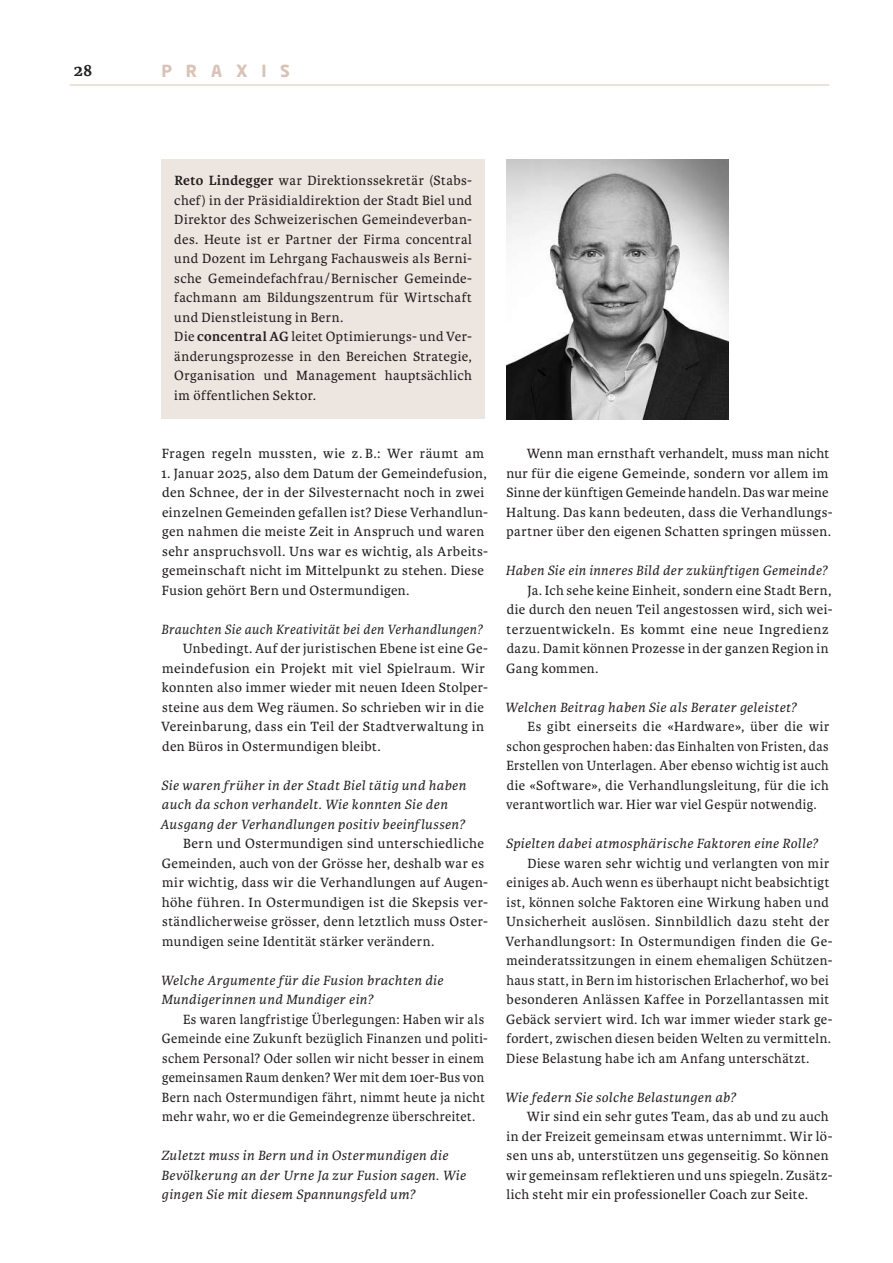
<style>
.page{position:relative;width:893px;height:1263px;background:#fff}
.page>*{position:absolute;margin:0;border:0;box-sizing:border-box;transform-origin:0 0}
.t1{font:700 18px "Karmina Basic";color:#231f20}
.t2{font:700 16.5px "Neo Sans Pro";letter-spacing:.825em;color:#d9c3b8}
.t3{font:14.25px/19.5px "Karmina Basic";letter-spacing:.03em;color:#231f20}
.t4{font:italic 14.25px/19.5px "Karmina Basic";letter-spacing:.03em;color:#231f20}
.t5{font:14.25px/19.5px "Karmina Basic";letter-spacing:.03em;color:#231f20;scale:.96 1}
.t6{font:italic 14.25px "Karmina Basic";letter-spacing:.03em;color:#231f20;scale:.95 1}
.s1{font-weight:700}
</style>
<div class="page">
<hr style="left:70px;top:85px;width:759px;height:1px;background:#d9c3b8">
<div style="left:162px;top:159px;width:323px;height:260px;background:#ede5e0"></div>
<img style="left:506px;top:159px;width:222px;height:260px">
<p class="t1" style="left:74px;top:59px;width:20px">28</p>
<p class="t2" style="left:162px;top:60px;width:130px">PRAxIs</p>
<p class="t3" style="left:174px;top:170px;width:299px"><span class="s1">Reto Lindegger</span> war Direktionssekretär (Stabs&shy;chef) in der Präsidialdirektion der Stadt Biel und Direktor des Schweizerischen Gemeindeverban&shy;des. Heute ist er Partner der Firma concentral und Dozent im Lehrgang Fachausweis als Berni&shy;sche Gemeindefachfrau/Bernischer Gemeinde&shy;fachmann am Bildungszentrum für Wirtschaft und Dienstleistung in Bern.<br>Die <span class="s1">concentral AG</span> leitet Optimierungs- und Ver&shy;änderungsprozesse in den Bereichen Strategie, Organisation und Management hauptsächlich im öffentlichen Sektor.</p>
<p class="t3" style="left:162px;top:443px;width:324px">Fragen regeln mussten, wie z. B.: Wer räumt am</p>
<p class="t3" style="left:161px;top:463px;width:329px">1. Januar 2025, also dem Datum der Gemeindefusion, den Schnee, der in der Silvesternacht noch in zwei einzelnen Gemeinden gefallen ist? Diese Verhandlun&shy;gen nahmen die meiste Zeit in Anspruch und waren sehr anspruchsvoll. Uns war es wichtig, als Arbeits&shy;gemeinschaft nicht im Mittelpunkt zu stehen. Diese Fusion gehört Bern und Ostermundigen.</p>
<p class="t6" style="left:161px;top:620px;width:339px">Brauchten Sie auch Kreativität bei den Verhandlungen?</p>
<p class="t3" style="left:161px;top:638px;width:329px;text-indent:22px">Unbedingt. Auf der juristischen Ebene ist eine Ge&shy;meindefusion ein Projekt mit viel Spielraum. Wir konnten also immer wieder mit neuen Ideen Stolper&shy;steine aus dem Weg räumen. So schrieben wir in die Vereinbarung, dass ein Teil der Stadtverwaltung in den Büros in Ostermundigen bleibt.</p>
<p class="t4" style="left:160px;top:775px;width:307px">Sie waren früher in der Stadt Biel tätig und haben auch da schon verhandelt. Wie konnten Sie den<br>Ausgang der Verhandlungen positiv beeinflussen?</p>
<p class="t3" style="left:162px;top:833px;width:328px;text-indent:21px">Bern und Ostermundigen sind unterschiedliche Gemeinden, auch von der Grösse her, deshalb war es mir wichtig, dass wir die Verhandlungen auf Augen&shy;höhe führen. In Ostermundigen ist die Skepsis ver&shy;ständlicherweise grösser, denn letztlich muss Oster&shy;mundigen seine Identität stärker verändern.</p>
<p class="t4" style="left:160px;top:970px;width:284px">Welche Argumente für die Fusion brachten die<br>Mundigerinnen und Mundiger ein?</p>
<p class="t5" style="left:162px;top:1009px;width:341px;text-indent:21px">Es waren langfristige Überlegungen: Haben wir als Gemeinde eine Zukunft bezüglich Finanzen und politi&shy;schem Personal? Oder sollen wir nicht besser in einem gemeinsamen Raum denken? Wer mit dem 10er-Bus von Bern nach Ostermundigen fährt, nimmt heute ja nicht mehr wahr, wo er die Gemeindegrenze überschreitet.</p>
<p class="t4" style="left:161px;top:1145px;width:306px">Zuletzt muss in Bern und in Ostermundigen die<br>Bevölkerung an der Urne Ja zur Fusion sagen. Wie gingen Sie mit diesem Spannungsfeld um?</p>
<p class="t3" style="left:506px;top:443px;width:328px;text-indent:21px">Wenn man ernsthaft verhandelt, muss man nicht nur für die eigene Gemeinde, sondern vor allem im Sinne der künftigen Gemeinde handeln. Das war meine Haltung. Das kann bedeuten, dass die Verhandlungs&shy;partner über den eigenen Schatten springen müssen.</p>
<p class="t4" style="left:506px;top:560px;width:323px">Haben Sie ein inneres Bild der zukünftigen Gemeinde?</p>
<p class="t3" style="left:506px;top:580px;width:328px;text-indent:21px">Ja. Ich sehe keine Einheit, sondern eine Stadt Bern, die durch den neuen Teil angestossen wird, sich wei&shy;terzuentwickeln. Es kommt eine neue Ingredienz dazu. Damit können Prozesse in der ganzen Region in Gang kommen.</p>
<p class="t4" style="left:505px;top:697px;width:293px">Welchen Beitrag haben Sie als Berater geleistet?</p>
<p class="t3" style="left:506px;top:716px;width:325px;text-align:justify;text-indent:22px">Es gibt einerseits die «Hardware», über die wir schon gesprochen haben: das Einhalten von Fristen, das Erstellen von Unterlagen. Aber ebenso wichtig ist auch die «Software», die Verhandlungsleitung, für die ich verantwortlich war. Hier war viel Gespür notwendig.</p>
<p class="t4" style="left:506px;top:833px;width:313px">Spielten dabei atmosphärische Faktoren eine Rolle?</p>
<p class="t3" style="left:505px;top:853px;width:329px;text-indent:22px">Diese waren sehr wichtig und verlangten von mir einiges ab. Auch wenn es überhaupt nicht beabsichtigt ist, können solche Faktoren eine Wirkung haben und Unsicherheit auslösen. Sinnbildlich dazu steht der Verhandlungsort: In Ostermundigen finden die Ge&shy;meinderatssitzungen in einem ehemaligen Schützen&shy;haus statt, in Bern im historischen Erlacherhof, wo bei besonderen Anlässen Kaffee in Porzellantassen mit Gebäck serviert wird. Ich war immer wieder stark ge&shy;fordert, zwischen diesen beiden Welten zu vermitteln.<br>Diese Belastung habe ich am Anfang unterschätzt.</p>
<p class="t4" style="left:505px;top:1087px;width:232px">Wie federn Sie solche Belastungen ab?</p>
<p class="t3" style="left:506px;top:1106px;width:328px;text-indent:21px">Wir sind ein sehr gutes Team, das ab und zu auch in der Freizeit gemeinsam etwas unternimmt. Wir lö&shy;sen uns ab, unterstützen uns gegenseitig. So können wir gemeinsam reflektieren und uns spiegeln. Zusätz&shy;lich steht mir ein professioneller Coach zur Seite.</p>
</div>
